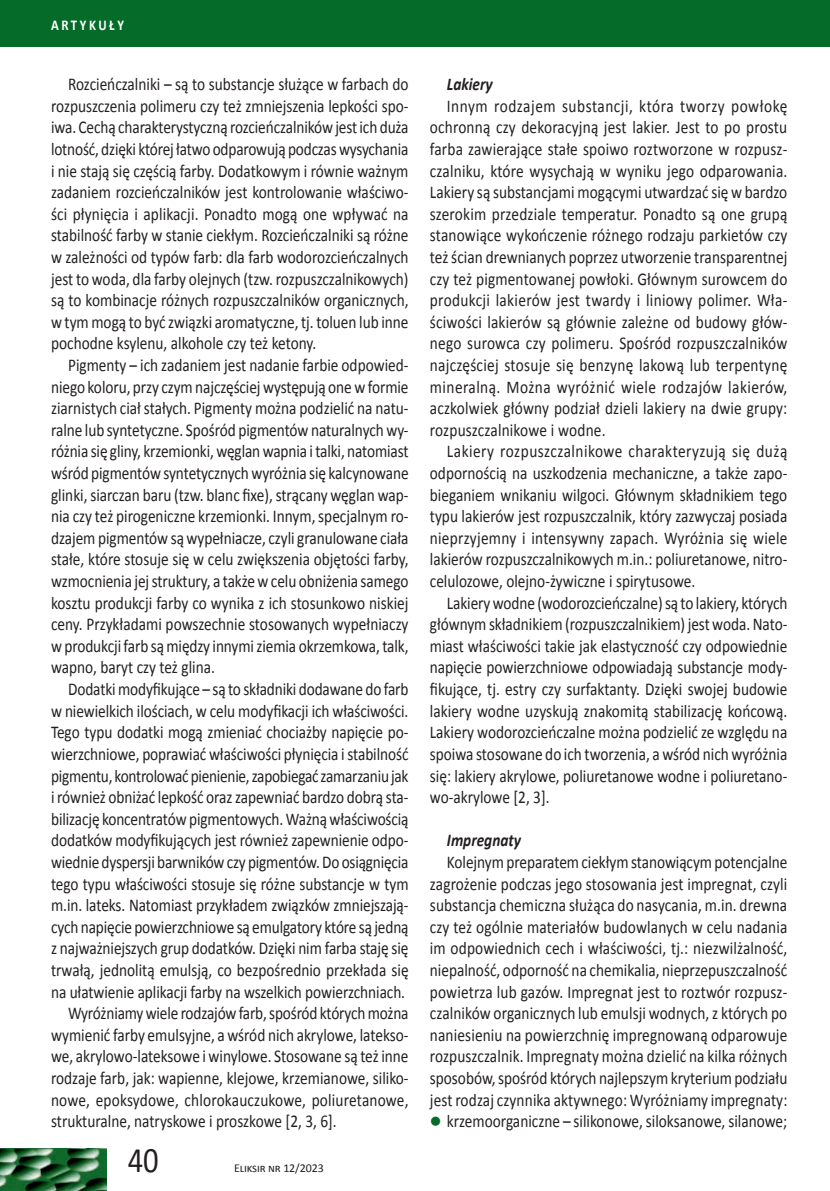
<style>
.page{position:relative;width:830px;height:1191px;background:#fff}
.page>*{position:absolute;margin:0;border:0;box-sizing:border-box;transform-origin:0 0}
.t1{font:36px "Calibri";color:#231f20;scale:.85 1}
.t2{font:18px/21.6px "Calibri";letter-spacing:-.005em;color:#231f20;text-align:justify;scale:.85 1}
.t3{font:italic 700 18px "Calibri";color:#231f20;scale:.85 1}
.t4{font:700 15px "Calibri";letter-spacing:.2em;color:#fff;scale:.85 1}
.t5{font:12px "Calibri";letter-spacing:-.01em;color:#231f20}
.s1{color:#056b29}
</style>
<div class="page">
<div style="left:0;top:0;width:829px;height:47px;background:#056b29"></div>
<img style="left:0;top:1148px;width:107px;height:43px">
<p class="t4" style="left:51px;top:16px;width:87px">ARTYKUŁY</p>
<p class="t2" style="left:51px;top:73px;width:422px;text-indent:17px">Rozcieńczalniki – są to substancje służące w farbach do rozpuszczenia polimeru czy też zmniejszenia lepkości spo&shy;iwa. Cechą charakterystyczną rozcieńczalników jest ich duża lotność, dzięki której łatwo odparowują podczas wysychania i nie stają się częścią farby. Dodatkowym i równie ważnym zadaniem rozcieńczalników jest kontrolowanie właściwo&shy;ści płynięcia i aplikacji. Ponadto mogą one wpływać na stabilność farby w stanie ciekłym. Rozcieńczalniki są różne w zależności od typów farb: dla farb wodorozcieńczalnych jest to woda, dla farby olejnych (tzw. rozpuszczalnikowych) są to kombinacje różnych rozpuszczalników organicznych, w tym mogą to być związki aromatyczne, tj. toluen lub inne pochodne ksylenu, alkohole czy też ketony.</p>
<p class="t2" style="left:51px;top:354px;width:422px;text-indent:17px">Pigmenty – ich zadaniem jest nadanie farbie odpowied&shy;niego koloru, przy czym najczęściej występują one w formie ziarnistych ciał stałych. Pigmenty można podzielić na natu&shy;ralne lub syntetyczne. Spośród pigmentów naturalnych wy&shy;różnia się gliny, krzemionki, węglan wapnia i talki, natomiast wśród pigmentów syntetycznych wyróżnia się kalcynowane glinki, siarczan baru (tzw. blanc fixe), strącany węglan wap&shy;nia czy też pirogeniczne krzemionki. Innym, specjalnym ro&shy;dzajem pigmentów są wypełniacze, czyli granulowane ciała stałe, które stosuje się w celu zwiększenia objętości farby, wzmocnienia jej struktury, a także w celu obniżenia samego kosztu produkcji farby co wynika z ich stosunkowo niskiej ceny. Przykładami powszechnie stosowanych wypełniaczy w produkcji farb są między innymi ziemia okrzemkowa, talk, wapno, baryt czy też glina.</p>
<p class="t2" style="left:68px;top:678px;width:402px">Dodatki modyfikujące – są to składniki dodawane do farb</p>
<p class="t2" style="left:51px;top:700px;width:422px">w niewielkich ilościach, w celu modyfikacji ich właściwości.</p>
<p class="t2" style="left:51px;top:721px;width:422px">Tego typu dodatki mogą zmieniać chociażby napięcie po-</p>
<p class="t2" style="left:51px;top:743px;width:422px">wierzchniowe, poprawiać właściwości płynięcia i stabilność</p>
<p class="t2" style="left:51px;top:765px;width:422px">pigmentu, kontrolować pienienie, zapobiegać zamarzaniu jak</p>
<p class="t2" style="left:51px;top:786px;width:422px">i również obniżać lepkość oraz zapewniać bardzo dobrą sta-</p>
<p class="t2" style="left:51px;top:808px;width:422px">bilizację koncentratów pigmentowych. Ważną właściwością</p>
<p class="t2" style="left:51px;top:829px;width:422px">dodatków modyfikujących jest również zapewnienie odpo-</p>
<p class="t2" style="left:51px;top:851px;width:422px">wiednie dyspersji barwników czy pigmentów. Do osiągnięcia</p>
<p class="t2" style="left:51px;top:873px;width:422px">tego typu właściwości stosuje się różne substancje w tym</p>
<p class="t2" style="left:51px;top:894px;width:422px">m.in. lateks. Natomiast przykładem związków zmniejszają-</p>
<p class="t2" style="left:51px;top:916px;width:422px">cych napięcie powierzchniowe są emulgatory które są jedną</p>
<p class="t2" style="left:51px;top:937px;width:422px">z najważniejszych grup dodatków. Dzięki nim farba staję się</p>
<p class="t2" style="left:51px;top:959px;width:422px">trwałą, jednolitą emulsją, co bezpośrednio przekłada się</p>
<p class="t2" style="left:51px;top:981px;width:418px">na ułatwienie aplikacji farby na wszelkich powierzchniach.</p>
<p class="t2" style="left:68px;top:1002px;width:402px">Wyróżniamy wiele rodzajów farb, spośród których można</p>
<p class="t2" style="left:51px;top:1024px;width:422px">wymienić farby emulsyjne, a wśród nich akrylowe, latekso-</p>
<p class="t2" style="left:51px;top:1045px;width:422px">we, akrylowo-lateksowe i winylowe. Stosowane są też inne</p>
<p class="t2" style="left:51px;top:1067px;width:422px">rodzaje farb, jak: wapienne, klejowe, krzemianowe, siliko-</p>
<p class="t2" style="left:51px;top:1089px;width:422px">nowe, epoksydowe, chlorokauczukowe, poliuretanowe,</p>
<p class="t2" style="left:51px;top:1110px;width:337px">strukturalne, natryskowe i proszkowe [2, 3, 6].</p>
<h1 class="t1" style="left:128px;top:1137px;width:38px">40</h1>
<p class="t5" style="left:234px;top:1160px;width:91px">Eliksir nr 12/2023</p>
<p class="t3" style="left:446px;top:73px;width:55px">Lakiery</p>
<p class="t2" style="left:429px;top:95px;width:422px;text-indent:17px">Innym rodzajem substancji, która tworzy powłokę ochronną czy dekoracyjną jest lakier. Jest to po prostu farba zawierające stałe spoiwo roztworzone w rozpusz&shy;czalniku, które wysychają w wyniku jego odparowania.<br>Lakiery są substancjami mogącymi utwardzać się w bardzo szerokim przedziale temperatur. Ponadto są one grupą stanowiące wykończenie różnego rodzaju parkietów czy też ścian drewnianych poprzez utworzenie transparentnej czy też pigmentowanej powłoki. Głównym surowcem do produkcji lakierów jest twardy i liniowy polimer. Wła&shy;ściwości lakierów są głównie zależne od budowy głów&shy;nego surowca czy polimeru. Spośród rozpuszczalników najczęściej stosuje się benzynę lakową lub terpentynę mineralną. Można wyróżnić wiele rodzajów lakierów, aczkolwiek główny podział dzieli lakiery na dwie grupy: rozpuszczalnikowe i wodne.</p>
<p class="t2" style="left:429px;top:441px;width:422px;text-indent:17px">Lakiery rozpuszczalnikowe charakteryzują się dużą odpornością na uszkodzenia mechaniczne, a także zapo&shy;bieganiem wnikaniu wilgoci. Głównym składnikiem tego typu lakierów jest rozpuszczalnik, który zazwyczaj posiada nieprzyjemny i intensywny zapach. Wyróżnia się wiele lakierów rozpuszczalnikowych m.in.: poliuretanowe, nitro&shy;celulozowe, olejno-żywiczne i spirytusowe.</p>
<p class="t2" style="left:429px;top:592px;width:422px;text-indent:17px">Lakiery wodne (wodorozcieńczalne) są to lakiery, których głównym składnikiem (rozpuszczalnikiem) jest woda. Nato&shy;miast właściwości takie jak elastyczność czy odpowiednie napięcie powierzchniowe odpowiadają substancje mody&shy;fikujące, tj. estry czy surfaktanty. Dzięki swojej budowie lakiery wodne uzyskują znakomitą stabilizację końcową.<br>Lakiery wodorozcieńczalne można podzielić ze względu na spoiwa stosowane do ich tworzenia, a wśród nich wyróżnia się: lakiery akrylowe, poliuretanowe wodne i poliuretano&shy;wo-akrylowe [2, 3].</p>
<p class="t3" style="left:446px;top:829px;width:89px">Impregnaty</p>
<p class="t2" style="left:429px;top:851px;width:422px;text-indent:17px">Kolejnym preparatem ciekłym stanowiącym potencjalne zagrożenie podczas jego stosowania jest impregnat, czyli substancja chemiczna służąca do nasycania, m.in. drewna czy też ogólnie materiałów budowlanych w celu nadania im odpowiednich cech i właściwości, tj.: niezwilżalność, niepalność, odporność na chemikalia, nieprzepuszczalność powietrza lub gazów. Impregnat jest to roztwór rozpusz&shy;czalników organicznych lub emulsji wodnych, z których po naniesieniu na powierzchnię impregnowaną odparowuje rozpuszczalnik. Impregnaty można dzielić na kilka różnych sposobów, spośród których najlepszym kryterium podziału jest rodzaj czynnika aktywnego: Wyróżniamy impregnaty:</p>
<p class="t2" style="left:429px;top:1110px;width:422px"><span class="s1">●</span> krzemoorganiczne – silikonowe, siloksanowe, silanowe;</p>
</div>
